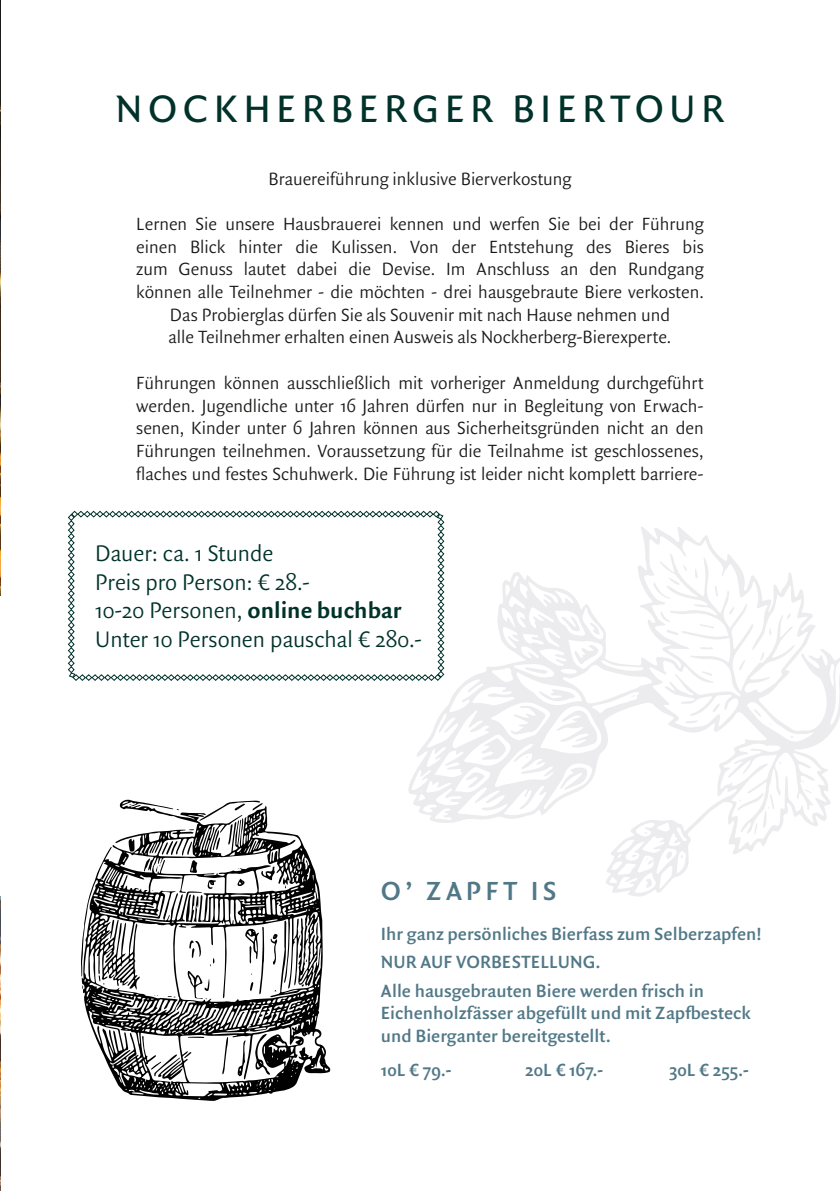
<style>
.page{position:relative;width:840px;height:1191px;background:#fff}
.page>*{position:absolute;margin:0;border:0;box-sizing:border-box;transform-origin:0 0}
.t1{font:41px "Quadraat Sans Pro";letter-spacing:.13em;color:#00322a}
.t2{font:600 28px "Quadraat Sans Pro";letter-spacing:.14em;color:#517887}
.Kasten{font:300 24px/28.8px "Quadraat Sans Pro";color:#00322a}
.t3{font:300 19px/22.6px "Quadraat Sans Pro";color:#191918;text-align:center}
.t4{font:600 19px/22.6px "Quadraat Sans Pro";color:#517887}
.s1{font-weight:700}
</style>
<div class="page">
<svg style="left:408px;top:527px;width:431px;height:369px"></svg>
<svg style="left:666px;top:630px;width:12px;height:5px"></svg>
<svg style="left:684px;top:720px;width:14px;height:3px"></svg>
<svg style="left:660px;top:611px;width:10px;height:11px"></svg>
<svg style="left:698px;top:624px;width:15px;height:5px"></svg>
<svg style="left:699px;top:647px;width:13px;height:2px"></svg>
<svg style="left:712px;top:703px;width:7px;height:9px"></svg>
<svg style="left:652px;top:577px;width:27px;height:22px"></svg>
<svg style="left:714px;top:586px;width:3px;height:10px"></svg>
<svg style="left:738px;top:660px;width:6px;height:11px"></svg>
<svg style="left:701px;top:671px;width:11px;height:5px"></svg>
<svg style="left:694px;top:568px;width:3px;height:10px"></svg>
<svg style="left:728px;top:606px;width:5px;height:8px"></svg>
<svg style="left:759px;top:652px;width:5px;height:9px"></svg>
<svg style="left:682px;top:564px;width:4px;height:7px"></svg>
<svg style="left:786px;top:613px;width:4px;height:6px"></svg>
<svg style="left:768px;top:627px;width:3px;height:9px"></svg>
<svg style="left:804px;top:788px;width:7px;height:5px"></svg>
<svg style="left:737px;top:793px;width:36px;height:42px"></svg>
<svg style="left:481px;top:689px;width:116px;height:71px"></svg>
<svg style="left:752px;top:709px;width:8px;height:7px"></svg>
<svg style="left:559px;top:767px;width:28px;height:22px"></svg>
<svg style="left:574px;top:644px;width:24px;height:21px"></svg>
<svg style="left:465px;top:771px;width:19px;height:17px"></svg>
<svg style="left:561px;top:616px;width:18px;height:16px"></svg>
<svg style="left:524px;top:667px;width:23px;height:7px"></svg>
<svg style="left:589px;top:623px;width:10px;height:12px"></svg>
<svg style="left:665px;top:851px;width:6px;height:8px"></svg>
<svg style="left:645px;top:878px;width:7px;height:10px"></svg>
<svg style="left:631px;top:854px;width:6px;height:3px"></svg>
<svg style="left:679px;top:854px;width:3px;height:5px"></svg>
<img style="left:0;top:0;width:1px;height:596px">
<img style="left:0;top:896px;width:1px;height:295px">
<svg style="left:81px;top:799px;width:249px;height:302px"></svg>
<svg style="left:128px;top:838px;width:6px;height:14px"></svg>
<svg style="left:255px;top:1033px;width:15px;height:41px"></svg>
<svg style="left:237px;top:1040px;width:8px;height:36px"></svg>
<svg style="left:222px;top:1036px;width:6px;height:38px"></svg>
<svg style="left:188px;top:1036px;width:17px;height:2px"></svg>
<svg style="left:99px;top:975px;width:5px;height:9px"></svg>
<svg style="left:168px;top:996px;width:8px;height:2px"></svg>
<svg style="left:156px;top:864px;width:4px;height:8px"></svg>
<svg style="left:151px;top:1052px;width:40px;height:25px"></svg>
<svg style="left:186px;top:800px;width:91px;height:199px"></svg>
<svg style="left:162px;top:840px;width:15px;height:15px"></svg>
<svg style="left:144px;top:858px;width:6px;height:13px"></svg>
<svg style="left:68px;top:510px;width:376px;height:171px"></svg>
<h1 class="t1" style="left:115px;top:80px;width:610px">NOCKHERBERGER BIERTOUR</h1>
<p class="t3" style="left:268px;top:167px;width:304px">Brauereiführung inklusive Bierverkostung</p>
<p class="t3" style="left:136px;top:212px;width:568px">Lernen Sie unsere Hausbrauerei kennen und werfen Sie bei der Führung einen Blick hinter die Kulissen. Von der Entstehung des Bieres bis zum Genuss lautet dabei die Devise. Im Anschluss an den Rundgang können alle Teilnehmer - die möchten - drei hausgebraute Biere verkosten.<br>Das Probierglas dürfen Sie als Souvenir mit nach Hause nehmen und</p>
<p class="t3" style="left:168px;top:325px;width:504px">alle Teilnehmer erhalten einen Ausweis als Nockherberg-Bierexperte.</p>
<p class="t3" style="left:136px;top:371px;width:568px;text-align:justify">Führungen können ausschließlich mit vorheriger Anmeldung durchgeführt werden. Jugendliche unter 16 Jahren dürfen nur in Begleitung von Erwach&shy;senen, Kinder unter 6 Jahren können aus Sicherheitsgründen nicht an den Führungen teilnehmen. Voraussetzung für die Teilnahme ist geschlossenes, flaches und festes Schuhwerk. Die Führung ist leider nicht komplett barriere-</p>
<p class="Kasten" style="left:95px;top:538px;width:179px">Dauer: ca. 1 Stunde</p>
<p class="Kasten" style="left:95px;top:567px;width:216px">Preis pro Person: € 28.-</p>
<p class="Kasten" style="left:95px;top:596px;width:328px">10-20 Personen, <span class="s1">online buchbar<br></span>Unter 10 Personen pauschal € 280.-</p>
<p class="t2" style="left:380px;top:870px;width:177px">O’ ZAPFT IS</p>
<p class="t4" style="left:380px;top:921px;width:382px">Ihr ganz persönliches Bierfass zum Selberzapfen!</p>
<p class="t4" style="left:380px;top:950px;width:221px">NUR AUF VORBESTELLUNG.</p>
<p class="t4" style="left:380px;top:978px;width:371px">Alle hausgebrauten Biere werden frisch in<br>Eichenholzfässer abgefüllt und mit Zapfbesteck und Bierganter bereitgestellt.</p>
<p class="t4" style="left:380px;top:1058px;width:72px">10L € 79.-</p>
<p class="t4" style="left:524px;top:1058px;width:80px">20L € 167.-</p>
<p class="t4" style="left:668px;top:1058px;width:81px">30L € 255.-</p>
</div>
